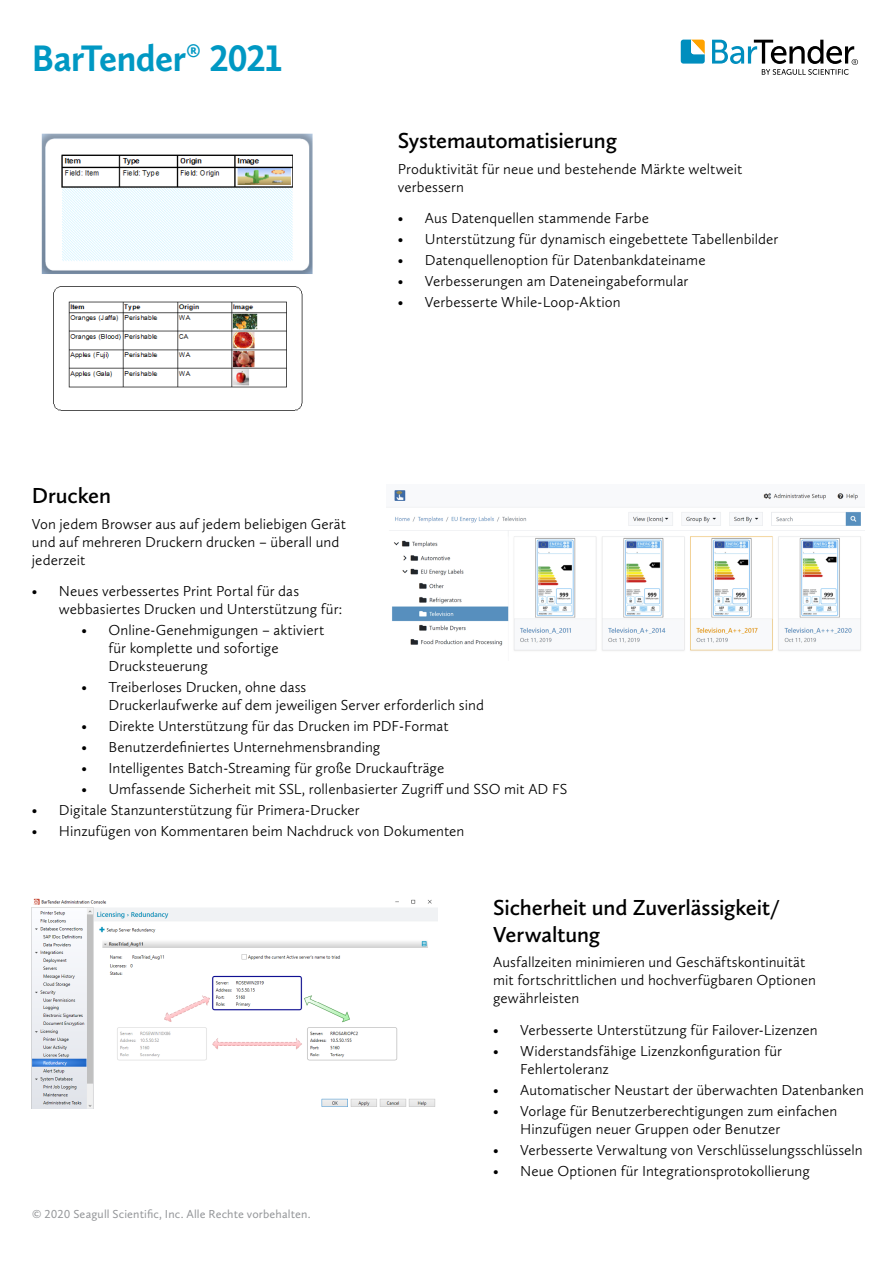
<style>
.page{position:relative;width:893px;height:1263px;background:#fff}
.page>*{position:absolute;margin:0;border:0;box-sizing:border-box;transform-origin:0 0}
.t1{font:700 38.25px "Calluna Sans";letter-spacing:-.015em;color:#0098c3;scale:.96 1}
.t2{font:600 22.5px/27px "Calluna Sans";letter-spacing:-.01em;color:#000}
.t3{font:300 15px/18px "Calluna Sans";letter-spacing:.005em;color:#000}
.t4{font:12px "Calluna Sans";letter-spacing:.01em;color:#939598}
</style>
<div class="page">
<img style="left:386px;top:490px;width:478px;height:161px">
<img style="left:41px;top:133px;width:272px;height:278px">
<img style="left:32px;top:898px;width:405px;height:210px">
<svg style="left:681px;top:40px;width:24px;height:24px"></svg>
<svg style="left:712px;top:40px;width:146px;height:35px"></svg>
<h1 class="t1" style="left:32px;top:35px;width:262px">BarTender® 2021</h1>
<h2 class="t2" style="left:398px;top:127px;width:221px">Systemautomatisierung</h2>
<p class="t3" style="left:398px;top:160px;width:346px">Produktivität für neue und bestehende Märkte weltweit verbessern</p>
<p class="t3" style="left:398px;top:209px;width:253px">• Aus Datenquellen stammende Farbe</p>
<p class="t3" style="left:398px;top:230px;width:382px">• Unterstützung für dynamisch eingebettete Tabellenbilder</p>
<p class="t3" style="left:398px;top:251px;width:309px">• Datenquellenoption für Datenbankdateiname</p>
<p class="t3" style="left:398px;top:272px;width:292px">• Verbesserungen am Dateneingabeformular</p>
<p class="t3" style="left:398px;top:293px;width:224px">• Verbesserte While-Loop-Aktion</p>
<h2 class="t2" style="left:32px;top:482px;width:81px">Drucken</h2>
<p class="t3" style="left:32px;top:515px;width:316px">Von jedem Browser aus auf jedem beliebigen Gerät und auf mehreren Druckern drucken – überall und jederzeit</p>
<p class="t3" style="left:59px;top:582px;width:285px;text-indent:-27px">• Neues verbessertes Print Portal für das webbasiertes Drucken und Unterstützung für:</p>
<p class="t3" style="left:108px;top:621px;width:217px;text-indent:-27px">• Online-Genehmigungen – aktiviert für komplette und sofortige<br>Drucksteuerung</p>
<p class="t3" style="left:108px;top:678px;width:377px;text-indent:-27px">• Treiberloses Drucken, ohne dass<br>Druckerlaufwerke auf dem jeweiligen Server erforderlich sind</p>
<p class="t3" style="left:81px;top:717px;width:369px">• Direkte Unterstützung für das Drucken im PDF-Format</p>
<p class="t3" style="left:81px;top:738px;width:300px">• Benutzerdefiniertes Unternehmensbranding</p>
<p class="t3" style="left:81px;top:759px;width:364px">• Intelligentes Batch-Streaming für große Druckaufträge</p>
<p class="t3" style="left:81px;top:780px;width:487px">• Umfassende Sicherheit mit SSL, rollenbasierter Zugriff und SSO mit AD FS</p>
<p class="t3" style="left:32px;top:801px;width:329px">• Digitale Stanzunterstützung für Primera-Drucker</p>
<p class="t3" style="left:32px;top:822px;width:434px">• Hinzufügen von Kommentaren beim Nachdruck von Dokumenten</p>
<p class="t4" style="left:32px;top:1207px;width:280px">© 2020 Seagull Scientific, Inc. Alle Rechte vorbehalten.</p>
<h2 class="t2" style="left:493px;top:893px;width:288px">Sicherheit und Zuverlässigkeit/<br>Verwaltung</h2>
<p class="t3" style="left:493px;top:953px;width:324px">Ausfallzeiten minimieren und Geschäftskontinuität mit fortschrittlichen und hochverfügbaren Optionen gewährleisten</p>
<p class="t3" style="left:493px;top:1020px;width:326px">• Verbesserte Unterstützung für Failover-Lizenzen</p>
<p class="t3" style="left:520px;top:1041px;width:263px;text-indent:-27px">• Widerstandsfähige Lizenzkonfiguration für<br>Fehlertoleranz</p>
<p class="t3" style="left:493px;top:1080px;width:372px">• Automatischer Neustart der überwachten Datenbanken</p>
<p class="t3" style="left:520px;top:1101px;width:319px;text-indent:-27px">• Vorlage für Benutzerberechtigungen zum einfachen<br>Hinzufügen neuer Gruppen oder Benutzer</p>
<p class="t3" style="left:493px;top:1140px;width:371px">• Verbesserte Verwaltung von Verschlüsselungsschlüsseln</p>
<p class="t3" style="left:493px;top:1161px;width:318px">• Neue Optionen für Integrationsprotokollierung</p>
</div>
